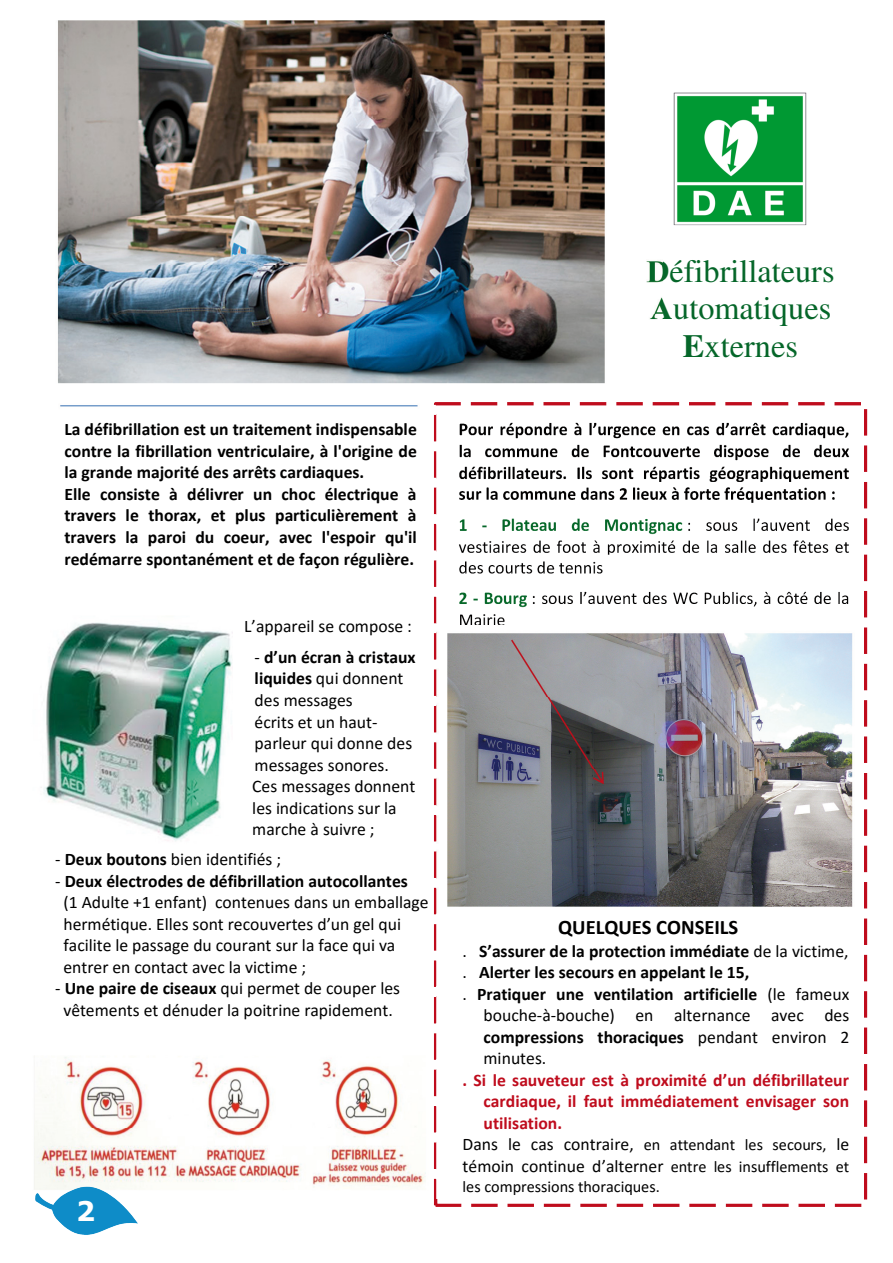
<style>
.page{position:relative;width:893px;height:1263px;background:#fff}
.page>*{position:absolute;margin:0;border:0;box-sizing:border-box;transform-origin:0 0}
.t1{font:32.25px/37.2px "Times";color:#056629;text-align:center}
.t2{font:700 27px "Verdana";color:#fff}
.t3{font:700 20.7px "Calibri";color:#010000}
.t4{font:17.7px/21.6px "Calibri";color:#010000}
.t5{font:700 17.7px/21.6px "Calibri";color:#010000}
.t6{font:700 17.7px/21.6px "Calibri";color:#bf0c1d;text-align:justify}
.t7{font:16.2px "Calibri";color:#010000}
.s1{font-weight:700}
.s2{font-weight:400}
.s3{font-size:17.7px}
.s4{font-size:16.2px}
</style>
<div class="page">
<img style="left:673px;top:93px;width:134px;height:133px">
<img style="left:57px;top:20px;width:606px;height:387px">
<img style="left:43px;top:622px;width:190px;height:219px">
<img style="left:34px;top:1057px;width:392px;height:131px">
<svg style="left:434px;top:402px;width:433px;height:805px"></svg>
<img style="left:437px;top:410px;width:427px;height:788px">
<div style="left:441px;top:909px;width:419px;height:293px;background:#fff"></div>
<img style="left:34px;top:1187px;width:105px;height:48px">
<p class="t5" style="left:64px;top:418px;width:354px">La défibrillation est un traitement indispensable contre la fibrillation ventriculaire, à l'origine de la grande majorité des arrêts cardiaques.<br>Elle consiste à délivrer un choc électrique à travers le thorax, et plus particulièrement à travers la paroi du coeur, avec l'espoir qu'il redémarre spontanément et de façon régulière.</p>
<p class="t4" style="left:244px;top:615px;width:169px">L’appareil se compose :</p>
<p class="t4" style="left:252px;top:646px;width:165px">- <span class="s1">d’un écran à cristaux liquides</span> qui donnent des messages<br>écrits et un haut&shy;parleur qui donne des messages sonores.<br>Ces messages donnent les indications sur la marche à suivre ;</p>
<p class="t4" style="left:55px;top:848px;width:228px">- <span class="s1">Deux boutons</span> bien identifiés ;</p>
<p class="t4" style="left:63px;top:869px;width:367px;text-indent:-8px">- <span class="s1">Deux électrodes de défibrillation autocollantes<br></span>(1 Adulte +1 enfant) contenues dans un emballage hermétique. Elles sont recouvertes d’un gel qui facilite le passage du courant sur la face qui va entrer en contact avec la victime ;</p>
<p class="t4" style="left:55px;top:977px;width:346px;text-align:center">- <span class="s1">Une paire de ciseaux</span> qui permet de couper les vêtements et dénuder la poitrine rapidement.</p>
<h2 class="t2" style="left:76px;top:1192px;width:21px">2</h2>
<h1 class="t1" style="left:646px;top:256px;width:190px"><span class="s1">D</span>éfibrillateurs<br><span class="s1">A</span>utomatiques<br><span class="s1">E</span>xternes</h1>
<p class="t3" style="left:558px;top:913px;width:182px">QUELQUES CONSEILS</p>
<p class="t5" style="left:463px;top:939px;width:388px"><span class="s2">.</span> S’assurer de la protection immédiate <span class="s2">de la victime,</span></p>
<p class="t5" style="left:463px;top:961px;width:288px"><span class="s2">.</span> Alerter les secours en appelant le 15,</p>
<p class="t5" style="left:463px;top:982px;width:388px"><span class="s2">.</span> Pratiquer une ventilation artificielle <span class="s2">(le fameux</span></p>
<p class="t4" style="left:483px;top:1004px;width:367px">bouche-à-bouche) en alternance avec des</p>
<p class="t5" style="left:483px;top:1025px;width:367px">compressions thoraciques <span class="s2">pendant environ 2</span></p>
<p class="t4" style="left:483px;top:1047px;width:64px">minutes.</p>
<p class="t6" style="left:483px;top:1068px;width:367px;text-indent:-21px">. Si le sauveteur est à proximité d’un défibrillateur cardiaque, il faut immédiatement envisager son utilisation.</p>
<p class="t7" style="left:463px;top:1134px;width:388px"><span class="s3">Dans le cas contraire,</span> en attendant les secours, <span class="s3">le</span></p>
<p class="t4" style="left:463px;top:1155px;width:388px">témoin continue d’alterner <span class="s4">entre les insufflements et</span></p>
<p class="t7" style="left:463px;top:1175px;width:199px">les compressions thoraciques.</p>
</div>
